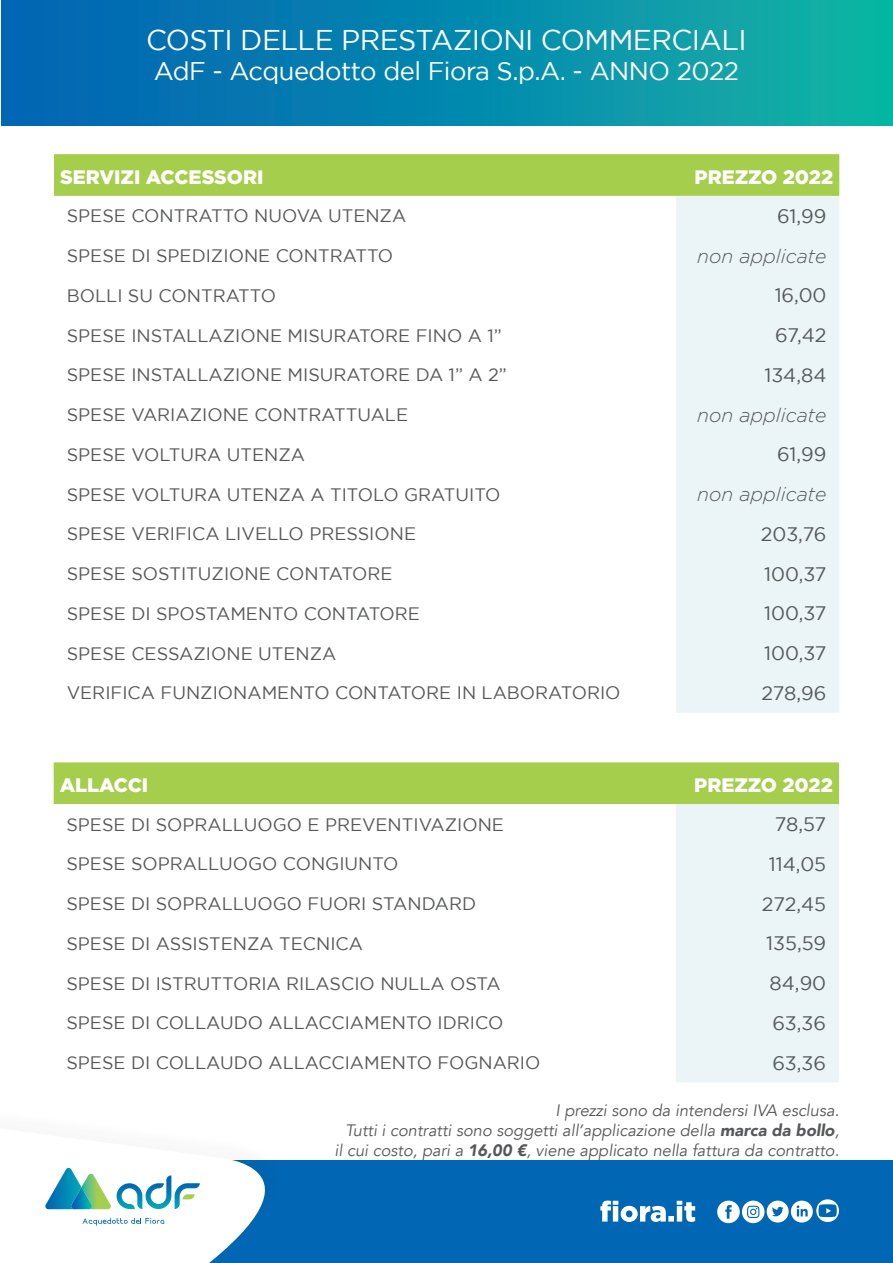
<style>
.page{position:relative;width:893px;height:1263px;background:#fff}
.page>*{position:absolute;margin:0;border:0;box-sizing:border-box;transform-origin:0 0}
.t1{font:28.5px "Gotham";letter-spacing:-.02em;color:#fff}
.t2{font:25.5px "Gotham";letter-spacing:-.02em;color:#fff}
.t3{font:19.5px "Gotham";color:#57585a}
.t4{font:900 19.5px "Gotham";color:#fff}
.t5{font:italic 300 19.5px "Gotham";color:#57585a}
.t6{font:18px "Gotham";color:#57585a}
.t7{font:italic 16.5px "Avenir";color:#57585a}
.s1{font-weight:900}
</style>
<div class="page">
<div style="left:0;top:1161px;width:893px;height:102px;background:#0166b3"></div>
<svg style="left:0;top:1160px;width:336px;height:103px;fill:#fff"></svg>
<svg style="left:45px;top:1168px;width:155px;height:41px;background:#a4d3d8"></svg>
<svg style="left:82px;top:1218px;width:82px;height:8px"></svg>
<svg style="left:717px;top:1199px;width:122px;height:24px"></svg>
<svg style="left:600px;top:1200px;width:95px;height:22px"></svg>
<div style="left:1px;top:0;width:892px;height:125px;background:linear-gradient(to right,#0060b5,#0fb3a5)"></div>
<div style="left:54px;top:154px;width:785px;height:42px;background:#a4ce4c"></div>
<div style="left:676px;top:196px;width:163px;height:517px;background:#ebf5f7"></div>
<div style="left:54px;top:762px;width:785px;height:42px;background:#a4ce4c"></div>
<div style="left:676px;top:804px;width:163px;height:278px;background:#ebf5f7"></div>
<p class="t1" style="left:146px;top:24px;width:602px">COSTI DELLE PRESTAZIONI COMMERCIALI</p>
<p class="t2" style="left:154px;top:57px;width:587px">AdF - Acquedotto del Fiora S.p.A. - ANNO 2022</p>
<p class="t4" style="left:60px;top:166px;width:205px">SERVIZI ACCESSORI</p>
<p class="t4" style="left:694px;top:166px;width:140px">PREZZO 2022</p>
<p class="t6" style="left:67px;top:206px;width:341px">SPESE CONTRATTO NUOVA UTENZA</p>
<p class="t3" style="left:777px;top:205px;width:51px">61,99</p>
<p class="t6" style="left:67px;top:246px;width:328px">SPESE DI SPEDIZIONE CONTRATTO</p>
<p class="t5" style="left:697px;top:245px;width:131px">non applicate</p>
<p class="t6" style="left:67px;top:286px;width:211px">BOLLI SU CONTRATTO</p>
<p class="t3" style="left:775px;top:285px;width:53px">16,00</p>
<p class="t6" style="left:67px;top:325px;width:437px">SPESE INSTALLAZIONE MISURATORE FINO A 1”</p>
<p class="t3" style="left:775px;top:324px;width:53px">67,42</p>
<p class="t6" style="left:67px;top:365px;width:442px">SPESE INSTALLAZIONE MISURATORE DA 1” A 2”</p>
<p class="t3" style="left:764px;top:364px;width:64px">134,84</p>
<p class="t6" style="left:67px;top:405px;width:343px">SPESE VARIAZIONE CONTRATTUALE</p>
<p class="t5" style="left:697px;top:404px;width:131px">non applicate</p>
<p class="t6" style="left:67px;top:445px;width:240px">SPESE VOLTURA UTENZA</p>
<p class="t3" style="left:777px;top:444px;width:51px">61,99</p>
<p class="t6" style="left:67px;top:484px;width:435px">SPESE VOLTURA UTENZA A TITOLO GRATUITO</p>
<p class="t5" style="left:697px;top:484px;width:131px">non applicate</p>
<p class="t6" style="left:67px;top:524px;width:351px">SPESE VERIFICA LIVELLO PRESSIONE</p>
<p class="t3" style="left:761px;top:523px;width:67px">203,76</p>
<p class="t6" style="left:67px;top:564px;width:327px">SPESE SOSTITUZIONE CONTATORE</p>
<p class="t3" style="left:764px;top:563px;width:64px">100,37</p>
<p class="t6" style="left:67px;top:603px;width:355px">SPESE DI SPOSTAMENTO CONTATORE</p>
<p class="t3" style="left:764px;top:603px;width:64px">100,37</p>
<p class="t6" style="left:67px;top:643px;width:271px">SPESE CESSAZIONE UTENZA</p>
<p class="t3" style="left:764px;top:642px;width:64px">100,37</p>
<p class="t6" style="left:67px;top:683px;width:555px">VERIFICA FUNZIONAMENTO CONTATORE IN LABORATORIO</p>
<p class="t3" style="left:761px;top:682px;width:67px">278,96</p>
<p class="t4" style="left:60px;top:774px;width:90px">ALLACCI</p>
<p class="t4" style="left:694px;top:774px;width:140px">PREZZO 2022</p>
<p class="t6" style="left:66px;top:814px;width:439px">SPESE DI SOPRALLUOGO E PREVENTIVAZIONE</p>
<p class="t3" style="left:775px;top:813px;width:53px">78,57</p>
<p class="t6" style="left:66px;top:854px;width:334px">SPESE SOPRALLUOGO CONGIUNTO</p>
<p class="t3" style="left:769px;top:853px;width:59px">114,05</p>
<p class="t6" style="left:66px;top:894px;width:411px">SPESE DI SOPRALLUOGO FUORI STANDARD</p>
<p class="t3" style="left:762px;top:893px;width:66px">272,45</p>
<p class="t6" style="left:66px;top:933px;width:298px">SPESE DI ASSISTENZA TECNICA</p>
<p class="t3" style="left:766px;top:933px;width:62px">135,59</p>
<p class="t6" style="left:66px;top:973px;width:436px">SPESE DI ISTRUTTORIA RILASCIO NULLA OSTA</p>
<p class="t3" style="left:769px;top:972px;width:58px">84,90</p>
<p class="t6" style="left:66px;top:1013px;width:438px">SPESE DI COLLAUDO ALLACCIAMENTO IDRICO</p>
<p class="t3" style="left:772px;top:1012px;width:55px">63,36</p>
<p class="t6" style="left:66px;top:1053px;width:476px">SPESE DI COLLAUDO ALLACCIAMENTO FOGNARIO</p>
<p class="t3" style="left:772px;top:1052px;width:55px">63,36</p>
<p class="t7" style="left:555px;top:1101px;width:285px">I prezzi sono da intendersi IVA esclusa.</p>
<p class="t7" style="left:345px;top:1120px;width:496px">Tutti i contratti sono soggetti all’applicazione della <span class="s1">marca da bollo</span>,</p>
<p class="t7" style="left:335px;top:1140px;width:506px">il cui costo, pari a <span class="s1">16,00 €</span>, viene applicato nella fattura da contratto.</p>
</div>
